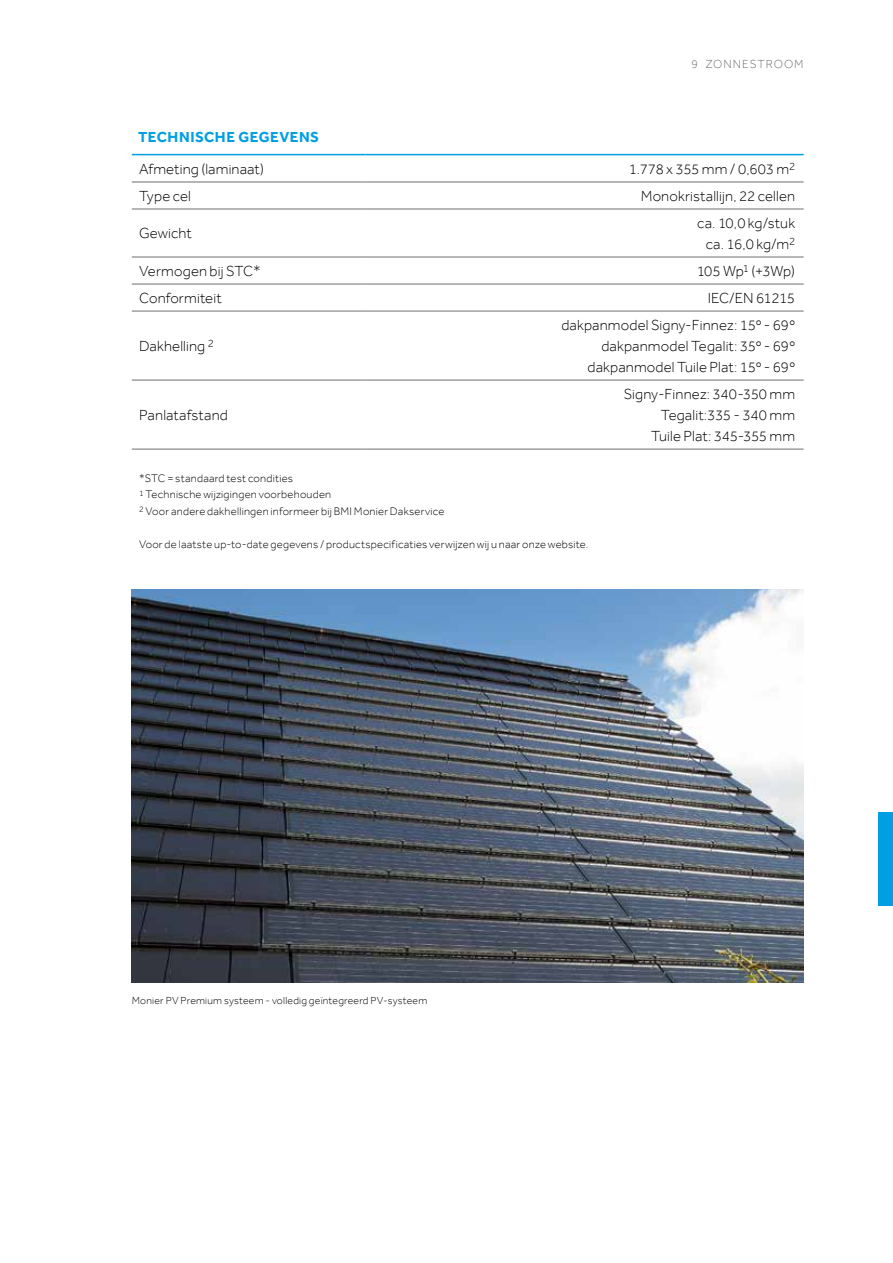
<style>
.page{position:relative;width:893px;height:1263px;background:#fff}
.page>*{position:absolute;margin:0;border:0;box-sizing:border-box;transform-origin:0 0}
.t1{font:300 15px/21px "Effra";letter-spacing:.01em;color:#000;text-align:right}
.t2{font:300 15px "Effra";letter-spacing:-.015em;color:#000}
.t3{font:700 15px "Effra";letter-spacing:.035em;color:#009fe3}
.t4{font:300 15px "Effra";letter-spacing:-.025em;color:#000}
.t5{font:300 12px "Effra";letter-spacing:.08em;color:#706f6f}
.t6{font:300 11.25px/16.5px "Effra";letter-spacing:.02em;color:#000}
.t7{font:300 10.5px "Effra";letter-spacing:.02em;color:#000}
</style>
<div class="page">
<div style="left:878px;top:812px;width:15px;height:94px;background:#009fe3"></div>
<hr style="left:132px;top:182px;width:234px;height:1px;background:#706f6f">
<hr style="left:366px;top:182px;width:438px;height:1px;background:#706f6f">
<hr style="left:132px;top:209px;width:234px;height:1px;background:#706f6f">
<hr style="left:366px;top:209px;width:438px;height:1px;background:#706f6f">
<hr style="left:132px;top:257px;width:234px;height:1px;background:#706f6f">
<hr style="left:366px;top:257px;width:438px;height:1px;background:#706f6f">
<hr style="left:132px;top:284px;width:234px;height:1px;background:#706f6f">
<hr style="left:366px;top:284px;width:438px;height:1px;background:#706f6f">
<hr style="left:132px;top:311px;width:234px;height:1px;background:#706f6f">
<hr style="left:366px;top:311px;width:438px;height:1px;background:#706f6f">
<hr style="left:132px;top:380px;width:234px;height:1px;background:#706f6f">
<hr style="left:366px;top:380px;width:438px;height:1px;background:#706f6f">
<hr style="left:132px;top:449px;width:234px;height:1px;background:#706f6f">
<hr style="left:366px;top:449px;width:438px;height:1px;background:#706f6f">
<hr style="left:132px;top:154px;width:234px;height:1px;background:#009fe3">
<hr style="left:366px;top:154px;width:438px;height:1px;background:#009fe3">
<img style="left:132px;top:590px;width:672px;height:392px">
<p class="t5" style="left:692px;top:57px;width:114px">9 ZONNESTROOM</p>
<p class="t3" style="left:138px;top:128px;width:182px">TECHNISCHE GEGEVENS</p>
<p class="t1" style="left:139px;top:158px;width:127px">Afmeting (laminaat)</p>
<p class="t2" style="left:629px;top:160px;width:168px">1.778 x 355 mm / 0,603 m<sup>2</sup></p>
<p class="t1" style="left:139px;top:185px;width:53px">Type cel</p>
<p class="t1" style="left:641px;top:185px;width:156px">Monokristallijn, 22 cellen</p>
<p class="t1" style="left:139px;top:223px;width:54px">Gewicht</p>
<p class="t1" style="left:697px;top:212px;width:100px;text-align:center">ca. 10,0 kg/stuk ca. 16,0 kg/m<sup>2</sup></p>
<p class="t1" style="left:139px;top:260px;width:123px">Vermogen bij STC*</p>
<p class="t1" style="left:697px;top:260px;width:100px">105 Wp<sup>1</sup> (+3Wp)</p>
<p class="t1" style="left:139px;top:287px;width:84px">Conformiteit</p>
<p class="t4" style="left:708px;top:289px;width:89px">IEC/EN 61215</p>
<p class="t1" style="left:139px;top:335px;width:76px">Dakhelling <sup>2</sup></p>
<p class="t1" style="left:561px;top:314px;width:235px">dakpanmodel Signy-Finnez: 15º - 69º dakpanmodel Tegalit: 35º - 69º dakpanmodel Tuile Plat: 15º - 69º</p>
<p class="t1" style="left:139px;top:404px;width:90px">Panlatafstand</p>
<p class="t6" style="left:139px;top:470px;width:307px">*STC = standaard test condities<br><sup>1</sup> Technische wijzigingen voorbehouden<br><sup>2</sup> Voor andere dakhellingen informeer bij BMI Monier Dakservice</p>
<p class="t6" style="left:139px;top:536px;width:451px">Voor de laatste up-to-date gegevens / productspecificaties verwijzen wij u naar onze website.</p>
<p class="t1" style="left:624px;top:383px;width:173px">Signy-Finnez: 340-350 mm<br>Tegalit:335 - 340 mm<br>Tuile Plat: 345-355 mm</p>
<p class="t7" style="left:132px;top:994px;width:297px">Monier PV Premium systeem - volledig geïntegreerd PV-systeem</p>
</div>
